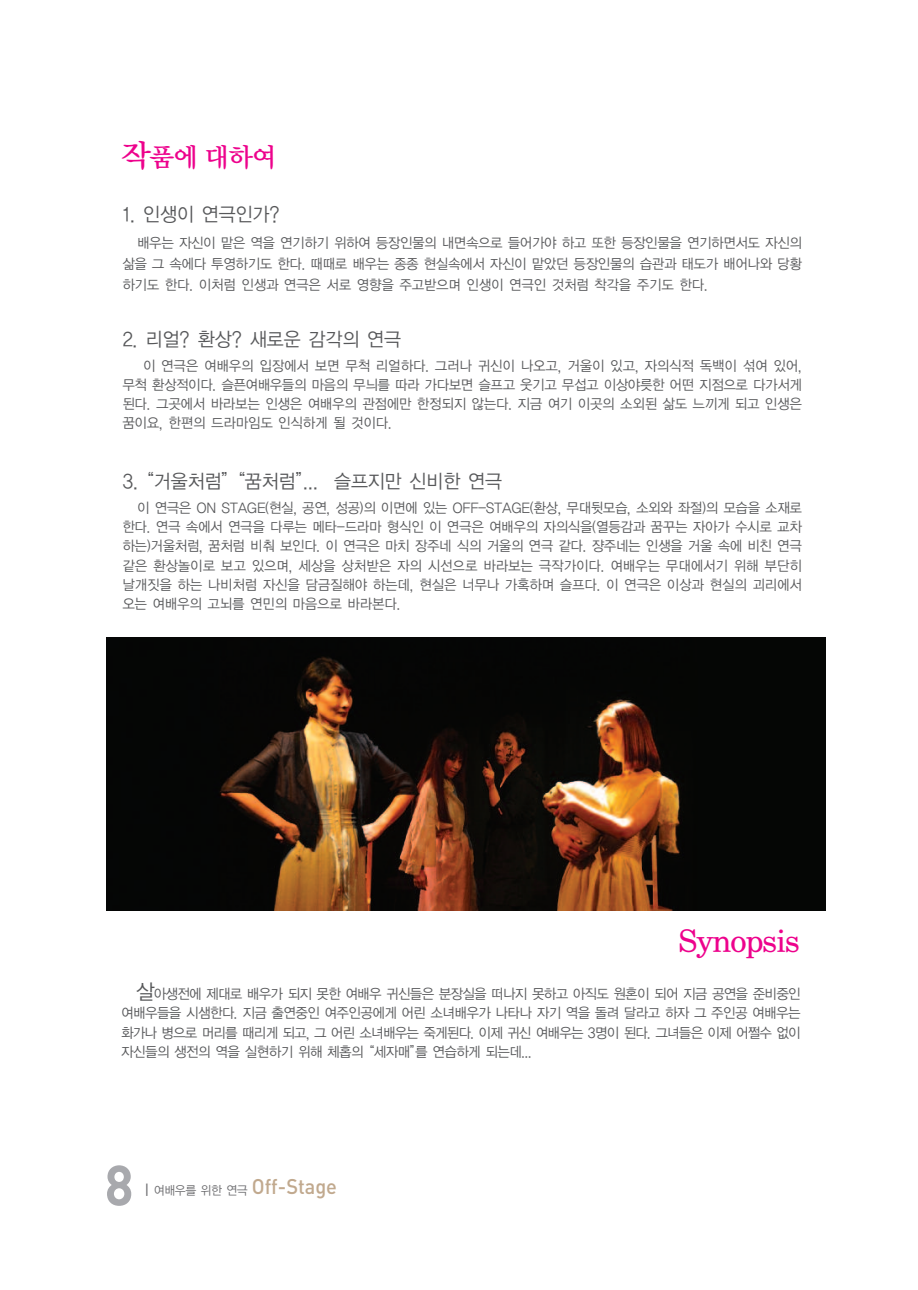
<style>
.page{position:relative;width:918px;height:1290px;background:#fff}
.page>*{position:absolute;margin:0;border:0;box-sizing:border-box;transform-origin:0 0}
.t1{font:31.5px "Y Mj O14";letter-spacing:-.1em;color:#ed028c}
.t2{font:26.25px "Y Mj O14";color:#ed028c}
.t3{font:500 21px "DIN";color:#c1a98e;scale:.95 1}
.t4{font:19.25px "YGO12";letter-spacing:-.075em;color:#57585a;scale:.95 1}
.t5{font:14px/19.2px "YGO12";letter-spacing:-.075em;color:#57585a;text-align:justify;scale:.95 1}
.s1{font-size:31.5px}
.s2{font-size:21px}
.s3{font-family:"STIX Size One Sym";font-weight:400;font-size:12.25px;color:#6b6b6e}
.s4{font-family:"YGO12";font-weight:400;font-size:12.25px;color:#6b6b6e}
</style>
<div class="page">
<img style="left:106px;top:637px;width:719px;height:274px">
<svg style="left:107px;top:1165px;width:24px;height:41px"></svg>
<h2 class="t2" style="left:121px;top:141px;width:158px"><span class="s1">작</span>품에 대하여</h2>
<h3 class="t4" style="left:122px;top:202px;width:169px">1. 인생이 연극인가?</h3>
<p class="t5" style="left:122px;top:232px;width:717px;line-height:21px;text-indent:15px">배우는 자신이 맡은 역을 연기하기 위하여 등장인물의 내면속으로 들어가야 하고 또한 등장인물을 연기하면서도 자신의 삶을 그 속에다 투영하기도 한다. 때때로 배우는 종종 현실속에서 자신이 맡았던 등장인물의 습관과 태도가 배어나와 당황 하기도 한다. 이처럼 인생과 연극은 서로 영향을 주고받으며 인생이 연극인 것처럼 착각을 주기도 한다.</p>
<h3 class="t4" style="left:122px;top:327px;width:296px">2. 리얼? 환상? 새로운 감각의 연극</h3>
<p class="t5" style="left:122px;top:356px;width:717px;text-indent:21px">이 연극은 여배우의 입장에서 보면 무척 리얼하다. 그러나 귀신이 나오고, 거울이 있고, 자의식적 독백이 섞여 있어, 무척 환상적이다. 슬픈여배우들의 마음의 무늬를 따라 가다보면 슬프고 웃기고 무섭고 이상야릇한 어떤 지점으로 다가서게 된다. 그곳에서 바라보는 인생은 여배우의 관점에만 한정되지 않는다. 지금 여기 이곳의 소외된 삶도 느끼게 되고 인생은 꿈이요, 한편의 드라마임도 인식하게 될 것이다.</p>
<h3 class="t4" style="left:122px;top:469px;width:402px">3.“거울처럼”“꿈처럼”... 슬프지만 신비한 연극</h3>
<p class="t5" style="left:122px;top:498px;width:718px;text-indent:15px">이 연극은 ON STAGE(현실, 공연, 성공)의 이면에 있는 OFF-STAGE(환상, 무대뒷모습, 소외와 좌절)의 모습을 소재로 한다. 연극 속에서 연극을 다루는 메타-드라마 형식인 이 연극은 여배우의 자의식을(열등감과 꿈꾸는 자아가 수시로 교차 하는)거울처럼, 꿈처럼 비춰 보인다. 이 연극은 마치 장주네 식의 거울의 연극 같다. 쟝주네는 인생을 거울 속에 비친 연극 같은 환상놀이로 보고 있으며, 세상을 상처받은 자의 시선으로 바라보는 극작가이다. 여배우는 무대에서기 위해 부단히 날개짓을 하는 나비처럼 자신을 담금질해야 하는데, 현실은 너무나 가혹하며 슬프다. 이 연극은 이상과 현실의 괴리에서 오는 여배우의 고뇌를 연민의 마음으로 바라본다.</p>
<h1 class="t1" style="left:677px;top:920px;width:125px">Synopsis</h1>
<p class="t5" style="left:121px;top:984px;width:718px;text-indent:15px"><span class="s2">살</span>아생전에 제대로 배우가 되지 못한 여배우 귀신들은 분장실을 떠나지 못하고 아직도 원혼이 되어 지금 공연을 준비중인 여배우들을 시샘한다. 지금 출연중인 여주인공에게 어린 소녀배우가 나타나 자기 역을 돌려 달라고 하자 그 주인공 여배우는 화가나 병으로 머리를 때리게 되고, 그 어린 소녀배우는 죽게된다. 이제 귀신 여배우는 3명이 된다. 그녀들은 이제 어쩔수 없이 자신들의 생전의 역을 실현하기 위해 체홉의“세자매”를 연습하게 되는데...</p>
<h3 class="t3" style="left:146px;top:1174px;width:203px"><span class="s3">⎢</span> <span class="s4">여배우를 위한 연극</span> Off-Stage</h3>
</div>
